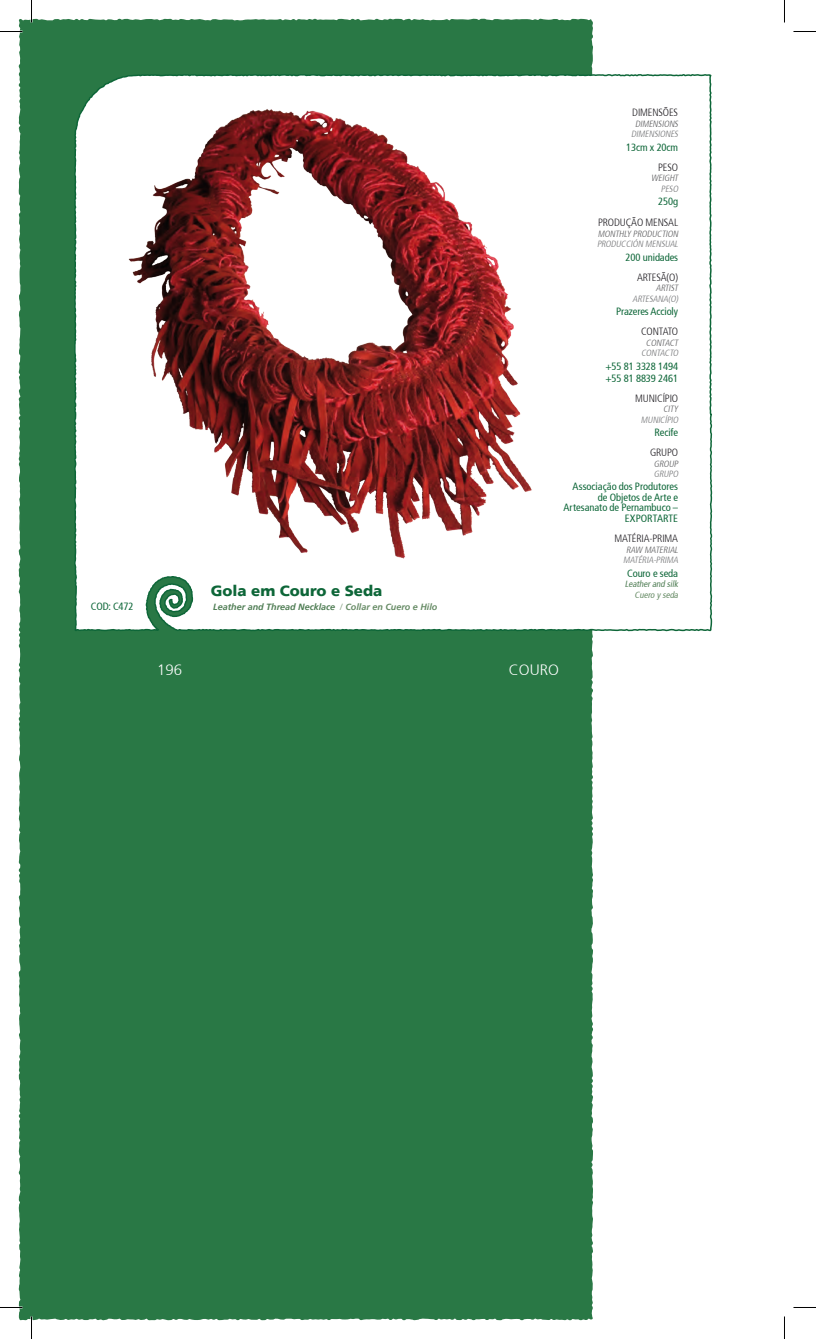
<style>
.page{position:relative;width:816px;height:1339px;background:#fff}
.page>*{position:absolute;margin:0;border:0;box-sizing:border-box;transform-origin:0 0}
.t1{font:900 15px "Frutiger 75";color:#0d6638}
.t2{font:300 15px "Frutiger 45";color:#fff}
.t3{font:condensed 10.5px/10.5px "Frutiger 57";letter-spacing:-.01em;color:#0d6638}
.t4{font:300 condensed 10.5px "Frutiger 47";letter-spacing:-.01em;color:#1a171c}
.t5{font:300 condensed 10.5px "Frutiger 47";letter-spacing:-.03em;color:#1a171c}
.t6{font:italic 300 condensed 9px "Frutiger 47";color:#707173}
.t7{font:italic 300 condensed 9px "Frutiger 47";color:#58585a}
.t8{font:italic 700 9px "Frutiger 66";color:#4f7d54}
.t9{font:italic condensed 9px "Frutiger 57";color:#4f7d54}
.t10{font:italic condensed 9px "Frutiger 57";color:#668b65}
.s1{font-family:"Frutiger 45";font-weight:300;font-style:normal;color:#7c9978}
.s2{color:#668b65}
</style>
<div class="page">
<div style="left:19px;top:19px;width:574px;height:1301px;background:#297845"></div>
<svg style="left:74px;top:74px;width:638px;height:557px"></svg>
<img style="left:107px;top:108px;width:451px;height:451px">
<hr style="left:0;top:1306px;width:22px;height:2px;background:#fff">
<svg style="left:0;top:31px;width:22px;height:1px"></svg>
<svg style="left:793px;top:31px;width:23px;height:1px"></svg>
<svg style="left:0;top:1307px;width:22px;height:1px"></svg>
<svg style="left:793px;top:1307px;width:23px;height:1px"></svg>
<svg style="left:31px;top:0;width:1px;height:23px"></svg>
<svg style="left:31px;top:1316px;width:1px;height:23px"></svg>
<svg style="left:784px;top:0;width:1px;height:23px"></svg>
<svg style="left:784px;top:1316px;width:1px;height:23px"></svg>
<p class="t3" style="left:91px;top:601px;width:44px">COD: C472</p>
<p class="t4" style="left:632px;top:107px;width:47px">DIMENSÕES</p>
<p class="t7" style="left:635px;top:119px;width:46px">DIMENSIONS</p>
<p class="t6" style="left:631px;top:129px;width:50px">DIMENSIONES</p>
<p class="t3" style="left:626px;top:142px;width:53px">13cm x 20cm</p>
<p class="t4" style="left:658px;top:161px;width:21px">PESO</p>
<p class="t7" style="left:651px;top:173px;width:30px">WEIGHT</p>
<p class="t6" style="left:661px;top:184px;width:21px">PESO</p>
<p class="t3" style="left:658px;top:196px;width:21px">250g</p>
<p class="t4" style="left:598px;top:217px;width:82px">PRODUÇÃO MENSAL</p>
<p class="t7" style="left:598px;top:228px;width:83px">MONTHLY PRODUCTION</p>
<p class="t6" style="left:597px;top:239px;width:84px">PRODUCCIÓN MENSUAL</p>
<p class="t3" style="left:625px;top:252px;width:54px">200 unidades</p>
<p class="t4" style="left:637px;top:271px;width:42px">ARTESÃ(O)</p>
<p class="t7" style="left:655px;top:283px;width:26px">ARTIST</p>
<p class="t6" style="left:632px;top:293px;width:49px">ARTESANA(O)</p>
<p class="t3" style="left:616px;top:306px;width:63px">Prazeres Accioly</p>
<p class="t5" style="left:641px;top:326px;width:39px">CONTATO</p>
<p class="t7" style="left:646px;top:337px;width:36px">CONTACT</p>
<p class="t6" style="left:641px;top:348px;width:40px">CONTACTO</p>
<p class="t3" style="left:605px;top:360px;width:74px;line-height:12px">+55 81 3328 1494 +55 81 8839 2461</p>
<p class="t4" style="left:635px;top:392px;width:44px">MUNICÍPIO</p>
<p class="t7" style="left:663px;top:404px;width:18px">CITY</p>
<p class="t6" style="left:641px;top:414px;width:40px">MUNICÍPIO</p>
<p class="t3" style="left:654px;top:427px;width:25px">Recife</p>
<p class="t4" style="left:650px;top:446px;width:30px">GRUPO</p>
<p class="t7" style="left:653px;top:458px;width:28px">GROUP</p>
<p class="t6" style="left:654px;top:469px;width:28px">GRUPO</p>
<p class="t3" style="left:563px;top:482px;width:116px;text-align:right">Associação dos Produtores de Objetos de Arte e<br>Artesanato de Pernambuco –<br>EXPORTARTE</p>
<h1 class="t1" style="left:211px;top:582px;width:173px">Gola em Couro e Seda</h1>
<p class="t8" style="left:213px;top:601px;width:226px">Leather and Thread Necklace <span class="s1">/</span> <span class="s2">Collar en Cuero e Hilo</span></p>
<h1 class="t2" style="left:157px;top:661px;width:27px">196</h1>
<h1 class="t2" style="left:509px;top:661px;width:52px">COURO</h1>
<p class="t4" style="left:614px;top:532px;width:65px">MATÉRIA-PRIMA</p>
<p class="t7" style="left:626px;top:544px;width:55px">RAW MATERIAL</p>
<p class="t6" style="left:623px;top:555px;width:58px">MATÉRIA-PRIMA</p>
<p class="t3" style="left:627px;top:568px;width:52px">Couro e seda</p>
<p class="t9" style="left:625px;top:579px;width:57px">Leatherand silk</p>
<p class="t10" style="left:634px;top:589px;width:47px">Cuero y seda</p>
</div>
